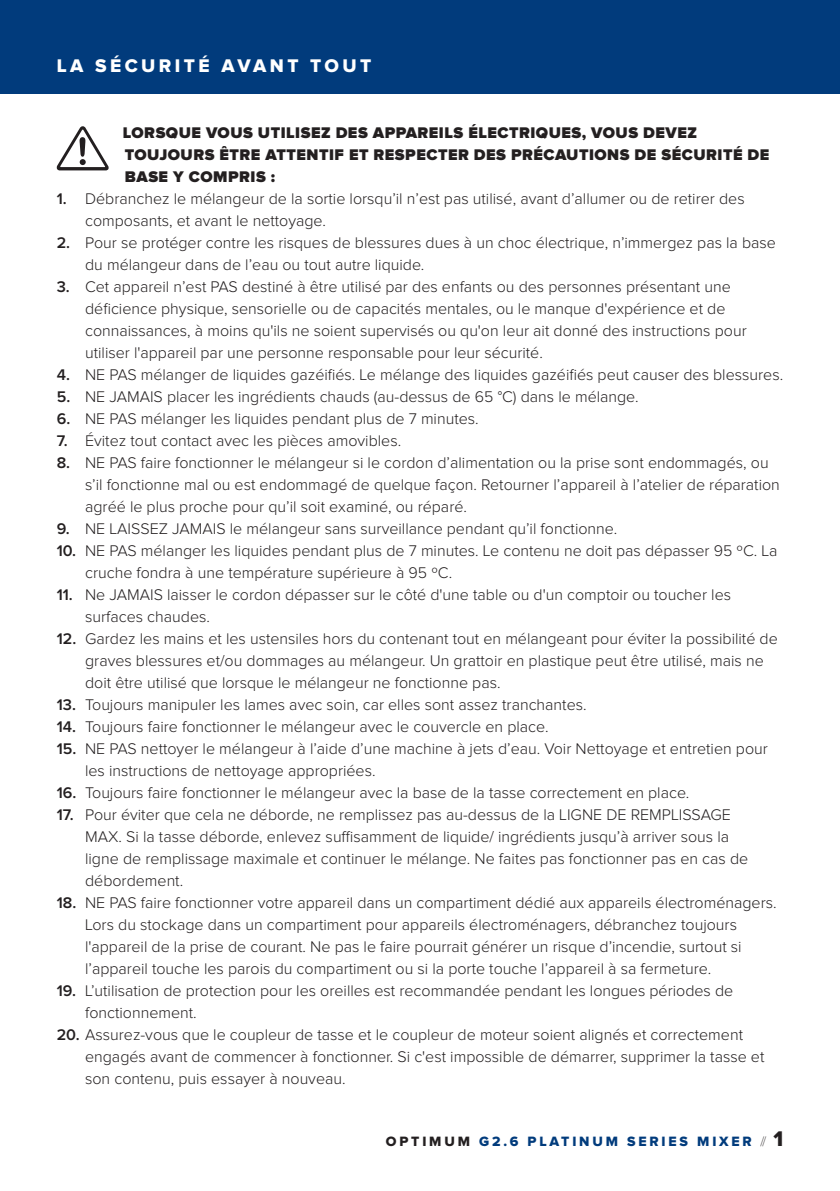
<style>
.page{position:relative;width:840px;height:1191px;background:#fff}
.page>*{position:absolute;margin:0;border:0;box-sizing:border-box;transform-origin:0 0}
.Page_Header_Right_Pa{font:19px "Proxima Nova Extrabld";letter-spacing:.18em;color:#fff}
.t1{font:300 16px/22px "Proxima Nova";color:#231f20}
.Warning_with_Graphic{font:900 16px/22px "Proxima Nova";letter-spacing:.03em;color:#231f20}
.t2{font:14px "Proxima Nova Extrabld";letter-spacing:.2em;color:#013b7c}
.s1{font-weight:600}
.s2{color:#231f20}
.s3{font-family:"Proxima Nova";font-weight:100;color:#231f20}
.s4{font-size:22px;color:#231f20}
</style>
<div class="page">
<div style="left:0;top:0;width:839px;height:94px;background:#013b7c"></div>
<svg style="left:56px;top:126px;width:53px;height:44px"></svg>
<p class="Page_Header_Right_Pa" style="left:57px;top:57px;width:316px">LA SÉCURITÉ AVANT TOUT</p>
<p class="Warning_with_Graphic" style="left:123px;top:122px;width:647px">LORSQUE VOUS UTILISEZ DES APPAREILS ÉLECTRIQUES, VOUS DEVEZ<br>TOUJOURS ÊTRE ATTENTIF ET RESPECTER DES PRÉCAUTIONS DE SÉCURITÉ DE<br>BASE Y COMPRIS :</p>
<p class="t1" style="left:85px;top:188px;width:660px;text-indent:-28px"><span class="s1">1.</span> Débranchez le mélangeur de la sortie lorsqu’il n’est pas utilisé, avant d’allumer ou de retirer des composants, et avant le nettoyage.</p>
<p class="t1" style="left:85px;top:232px;width:692px;text-indent:-28px"><span class="s1">2.</span> Pour se protéger contre les risques de blessures dues à un choc électrique, n’immergez pas la base du mélangeur dans de l’eau ou tout autre liquide.</p>
<p class="t1" style="left:85px;top:276px;width:662px;text-indent:-28px"><span class="s1">3.</span> Cet appareil n’est PAS destiné à être utilisé par des enfants ou des personnes présentant une déficience physique, sensorielle ou de capacités mentales, ou le manque d'expérience et de connaissances, à moins qu'ils ne soient supervisés ou qu'on leur ait donné des instructions pour utiliser l'appareil par une personne responsable pour leur sécurité.</p>
<p class="t1" style="left:57px;top:364px;width:727px"><span class="s1">4.</span> NE PAS mélanger de liquides gazéifiés. Le mélange des liquides gazéifiés peut causer des blessures.</p>
<p class="t1" style="left:57px;top:386px;width:583px"><span class="s1">5.</span> NE JAMAIS placer les ingrédients chauds (au-dessus de 65 °C) dans le mélange.</p>
<p class="t1" style="left:57px;top:408px;width:423px"><span class="s1">6.</span> NE PAS mélanger les liquides pendant plus de 7 minutes.</p>
<p class="t1" style="left:57px;top:430px;width:346px"><span class="s1">7.</span> Évitez tout contact avec les pièces amovibles.</p>
<p class="t1" style="left:85px;top:452px;width:696px;text-indent:-28px"><span class="s1">8.</span> NE PAS faire fonctionner le mélangeur si le cordon d’alimentation ou la prise sont endommagés, ou s’il fonctionne mal ou est endommagé de quelque façon. Retourner l’appareil à l’atelier de réparation agréé le plus proche pour qu’il soit examiné, ou réparé.</p>
<p class="t1" style="left:57px;top:518px;width:561px"><span class="s1">9.</span> NE LAISSEZ JAMAIS le mélangeur sans surveillance pendant qu’il fonctionne.</p>
<p class="t1" style="left:85px;top:540px;width:693px;text-indent:-28px"><span class="s1">10.</span> NE PAS mélanger les liquides pendant plus de 7 minutes. Le contenu ne doit pas dépasser 95 ºC. La cruche fondra à une température supérieure à 95 ºC.</p>
<p class="t1" style="left:85px;top:584px;width:647px;text-indent:-28px"><span class="s1">11.</span> Ne JAMAIS laisser le cordon dépasser sur le côté d'une table ou d'un comptoir ou toucher les surfaces chaudes.</p>
<p class="t1" style="left:85px;top:628px;width:693px;text-indent:-28px"><span class="s1">12.</span> Gardez les mains et les ustensiles hors du contenant tout en mélangeant pour éviter la possibilité de graves blessures et/ou dommages au mélangeur. Un grattoir en plastique peut être utilisé, mais ne doit être utilisé que lorsque le mélangeur ne fonctionne pas.</p>
<p class="t1" style="left:57px;top:694px;width:531px"><span class="s1">13.</span> Toujours manipuler les lames avec soin, car elles sont assez tranchantes.</p>
<p class="t1" style="left:57px;top:716px;width:493px"><span class="s1">14.</span> Toujours faire fonctionner le mélangeur avec le couvercle en place.</p>
<p class="t1" style="left:85px;top:738px;width:683px;text-indent:-28px"><span class="s1">15.</span> NE PAS nettoyer le mélangeur à l’aide d’une machine à jets d’eau. Voir Nettoyage et entretien pour les instructions de nettoyage appropriées.</p>
<p class="t1" style="left:57px;top:782px;width:633px"><span class="s1">16.</span> Toujours faire fonctionner le mélangeur avec la base de la tasse correctement en place.</p>
<p class="t1" style="left:85px;top:804px;width:664px;text-indent:-28px"><span class="s1">17.</span> Pour éviter que cela ne déborde, ne remplissez pas au-dessus de la LIGNE DE REMPLISSAGE MAX. Si la tasse déborde, enlevez suffisamment de liquide/ ingrédients jusqu’à arriver sous la ligne de remplissage maximale et continuer le mélange. Ne faites pas fonctionner pas en cas de débordement.</p>
<p class="t1" style="left:85px;top:892px;width:692px;text-indent:-28px"><span class="s1">18.</span> NE PAS faire fonctionner votre appareil dans un compartiment dédié aux appareils électroménagers.<br>Lors du stockage dans un compartiment pour appareils électroménagers, débranchez toujours l'appareil de la prise de courant. Ne pas le faire pourrait générer un risque d’incendie, surtout si l’appareil touche les parois du compartiment ou si la porte touche l’appareil à sa fermeture.</p>
<p class="t1" style="left:85px;top:980px;width:649px;text-indent:-28px"><span class="s1">19.</span> L’utilisation de protection pour les oreilles est recommandée pendant les longues périodes de fonctionnement.</p>
<p class="t1" style="left:85px;top:1024px;width:680px;text-indent:-28px"><span class="s1">20.</span> Assurez-vous que le coupleur de tasse et le coupleur de moteur soient alignés et correctement engagés avant de commencer à fonctionner. Si c'est impossible de démarrer, supprimer la tasse et son contenu, puis essayer à nouveau.</p>
<p class="t2" style="left:386px;top:1135px;width:398px"><span class="s2">OPTIMUM</span> G2.6 PLATINUM SERIES MIXER <span class="s3">//</span> <span class="s4">1</span></p>
</div>
